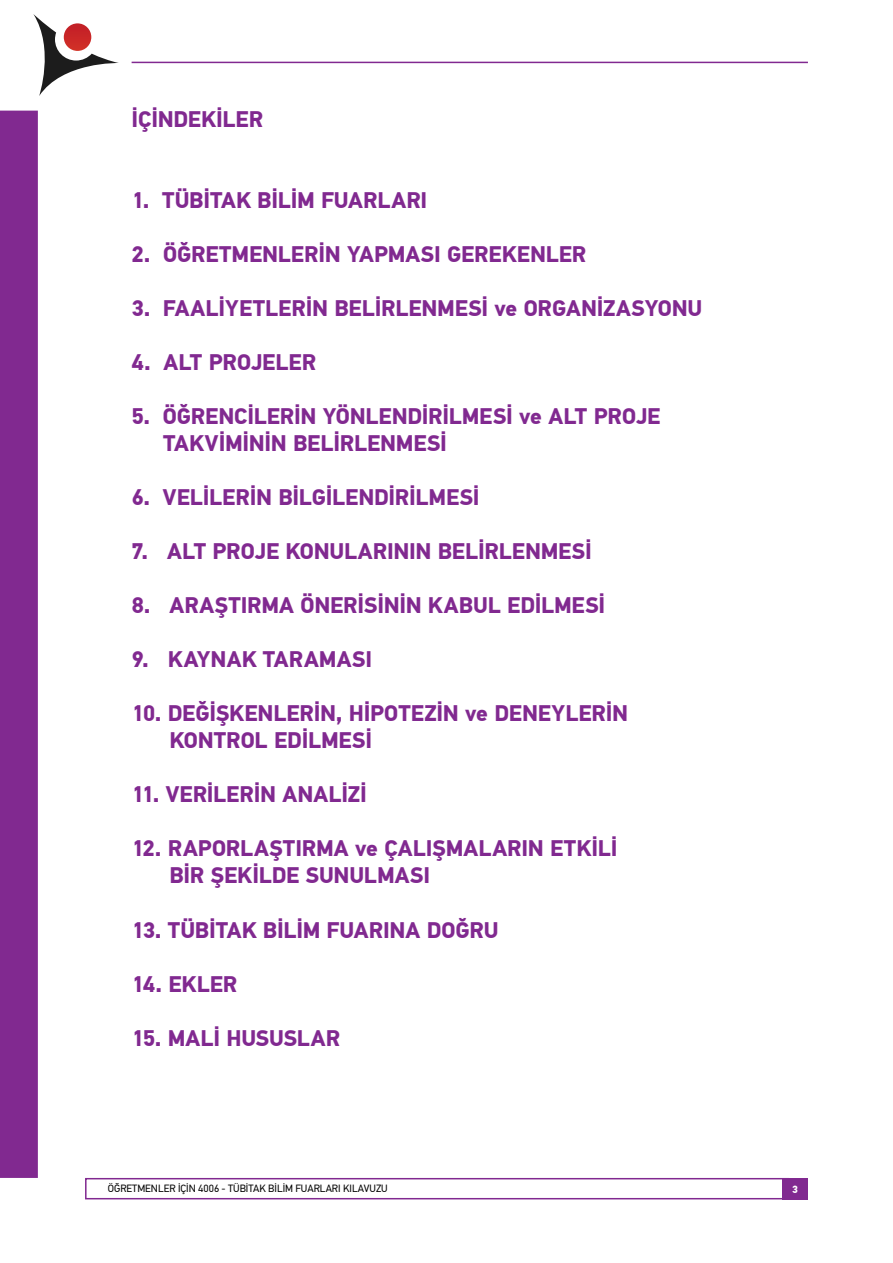
<style>
.page{position:relative;width:893px;height:1263px;background:#fff}
.page>*{position:absolute;margin:0;border:0;box-sizing:border-box;transform-origin:0 0}
.t1{font:700 22.5px/27px "PF Din Text Pro";letter-spacing:-.005em;color:#812990}
.t2{font:10.5px "PF Din Text Pro";color:#000}
.t3{font:700 10.5px "PF Din Text Pro";color:#fff}
</style>
<div class="page">
<div style="left:85px;top:1178px;width:704px;height:21px;border:2px solid #812990"></div>
<div style="left:782px;top:1178px;width:26px;height:21px;background:#812990"></div>
<div style="left:0;top:111px;width:38px;height:1067px;background:#812990"></div>
<svg style="left:33px;top:14px;width:86px;height:82px"></svg>
<hr style="left:132px;top:62px;width:676px;height:1px;background:#812990">
<p class="t1" style="left:132px;top:107px;width:133px">İÇİNDEKİLER</p>
<p class="t1" style="left:132px;top:188px;width:297px">1. TÜBİTAK BİLİM FUARLARI</p>
<p class="t1" style="left:132px;top:242px;width:456px">2. ÖĞRETMENLERİN YAPMASI GEREKENLER</p>
<p class="t1" style="left:132px;top:296px;width:572px">3. FAALİYETLERİN BELİRLENMESİ ve ORGANİZASYONU</p>
<p class="t1" style="left:132px;top:350px;width:186px">4. ALT PROJELER</p>
<p class="t1" style="left:163px;top:404px;width:499px;text-indent:-32px">5. ÖĞRENCİLERİN YÖNLENDİRİLMESİ ve ALT PROJE<br>TAKVİMİNİN BELİRLENMESİ</p>
<p class="t1" style="left:132px;top:485px;width:349px">6. VELİLERİN BİLGİLENDİRİLMESİ</p>
<p class="t1" style="left:132px;top:539px;width:461px">7. ALT PROJE KONULARININ BELİRLENMESİ</p>
<p class="t1" style="left:132px;top:593px;width:475px">8. ARAŞTIRMA ÖNERİSİNİN KABUL EDİLMESİ</p>
<p class="t1" style="left:132px;top:647px;width:242px">9. KAYNAK TARAMASI</p>
<p class="t1" style="left:169px;top:701px;width:460px;text-indent:-38px">10. DEĞİŞKENLERİN, HİPOTEZİN ve DENEYLERİN<br>KONTROL EDİLMESİ</p>
<p class="t1" style="left:132px;top:782px;width:237px">11. VERİLERİN ANALİZİ</p>
<p class="t1" style="left:169px;top:836px;width:449px;text-indent:-38px">12. RAPORLAŞTIRMA ve ÇALIŞMALARIN ETKİLİ<br>BİR ŞEKİLDE SUNULMASI</p>
<p class="t1" style="left:132px;top:917px;width:368px">13. TÜBİTAK BİLİM FUARINA DOĞRU</p>
<p class="t1" style="left:132px;top:971px;width:108px">14. EKLER</p>
<p class="t1" style="left:132px;top:1025px;width:210px">15. MALİ HUSUSLAR</p>
<p class="t2" style="left:108px;top:1182px;width:281px">ÖĞRETMENLER İÇİN 4006 - TÜBİTAK BİLİM FUARLARI KILAVUZU</p>
<p class="t3" style="left:792px;top:1182px;width:7px">3</p>
</div>
